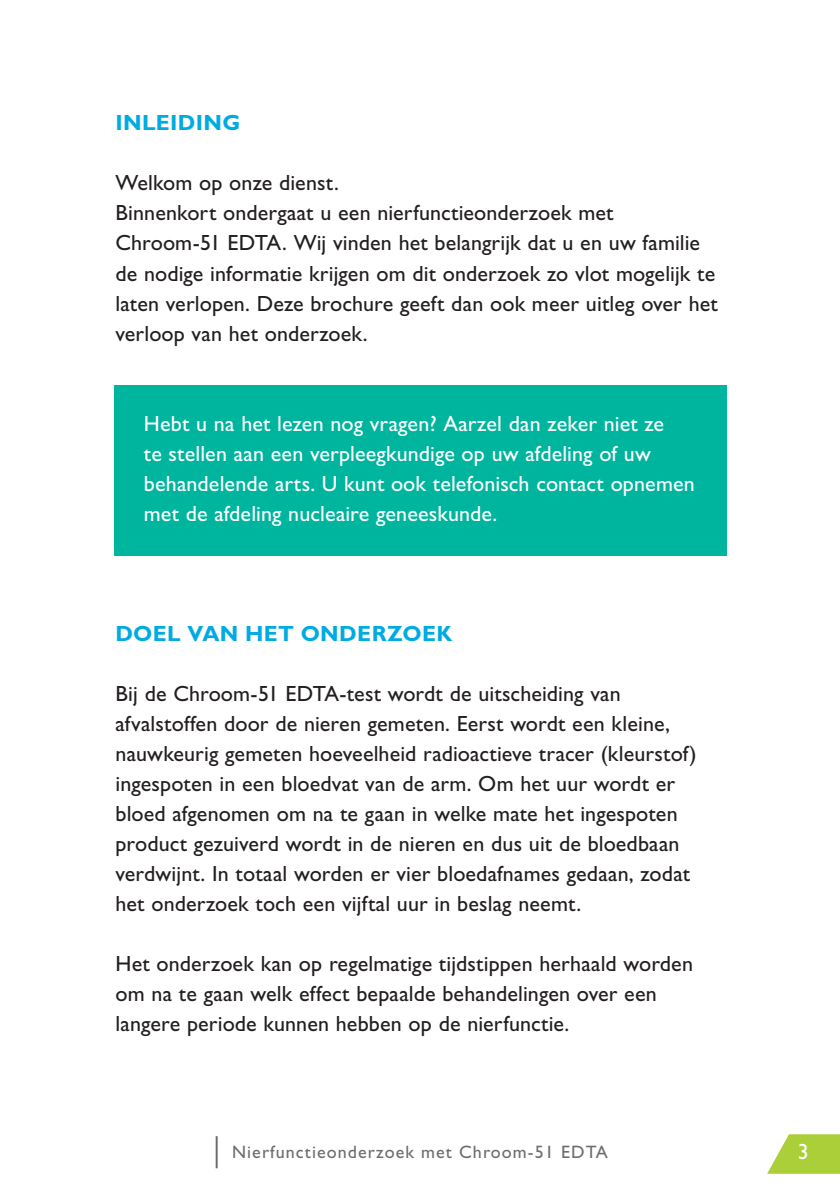
<style>
.page{position:relative;width:840px;height:1191px;background:#fff}
.page>*{position:absolute;margin:0;border:0;box-sizing:border-box;transform-origin:0 0}
.t1{font:22px/30px "Gill Sans Std";letter-spacing:.005em;color:#231f20}
.t2{font:22px/30px "Gill Sans Std";letter-spacing:.005em;color:#fff}
.t3{font:700 22px "Gill Sans Std";letter-spacing:.015em;color:#00abe1}
.t4{font:18px "Gill Sans Std";letter-spacing:.06em;color:#6c6d70}
</style>
<div class="page">
<hr style="left:215px;top:1136px;width:2px;height:32px;background:#6c6d70">
<svg style="left:767px;top:1134px;width:72px;height:39px"></svg>
<div style="left:113px;top:386px;width:613px;height:170px;background:#00b59d"></div>
<p class="t3" style="left:115px;top:110px;width:126px">INLEIDING</p>
<p class="t1" style="left:115px;top:168px;width:603px">Welkom op onze dienst.<br>Binnenkort ondergaat u een nierfunctieonderzoek met Chroom-51 EDTA. Wij vinden het belangrijk dat u en uw familie de nodige informatie krijgen om dit onderzoek zo vlot mogelijk te laten verlopen. Deze brochure geeft dan ook meer uitleg over het verloop van het onderzoek.</p>
<p class="t2" style="left:144px;top:408px;width:552px">Hebt u na het lezen nog vragen? Aarzel dan zeker niet ze<br>te stellen aan een verpleegkundige op uw afdeling of uw behandelende arts. U kunt ook telefonisch contact opnemen met de afdeling nucleaire geneeskunde.</p>
<p class="t3" style="left:115px;top:620px;width:338px">DOEL VAN HET ONDERZOEK</p>
<p class="t1" style="left:115px;top:678px;width:582px">Bij de Chroom-51 EDTA-test wordt de uitscheiding van afvalstoffen door de nieren gemeten. Eerst wordt een kleine, nauwkeurig gemeten hoeveelheid radioactieve tracer (kleurstof) ingespoten in een bloedvat van de arm. Om het uur wordt er bloed afgenomen om na te gaan in welke mate het ingespoten product gezuiverd wordt in de nieren en dus uit de bloedbaan verdwijnt. In totaal worden er vier bloedafnames gedaan, zodat het onderzoek toch een vijftal uur in beslag neemt.</p>
<p class="t1" style="left:115px;top:948px;width:578px">Het onderzoek kan op regelmatige tijdstippen herhaald worden om na te gaan welk effect bepaalde behandelingen over een langere periode kunnen hebben op de nierfunctie.</p>
<p class="t4" style="left:232px;top:1141px;width:377px">Nierfunctieonderzoek met Chroom-51 EDTA</p>
<p class="t2" style="left:797px;top:1136px;width:12px">3</p>
</div>
